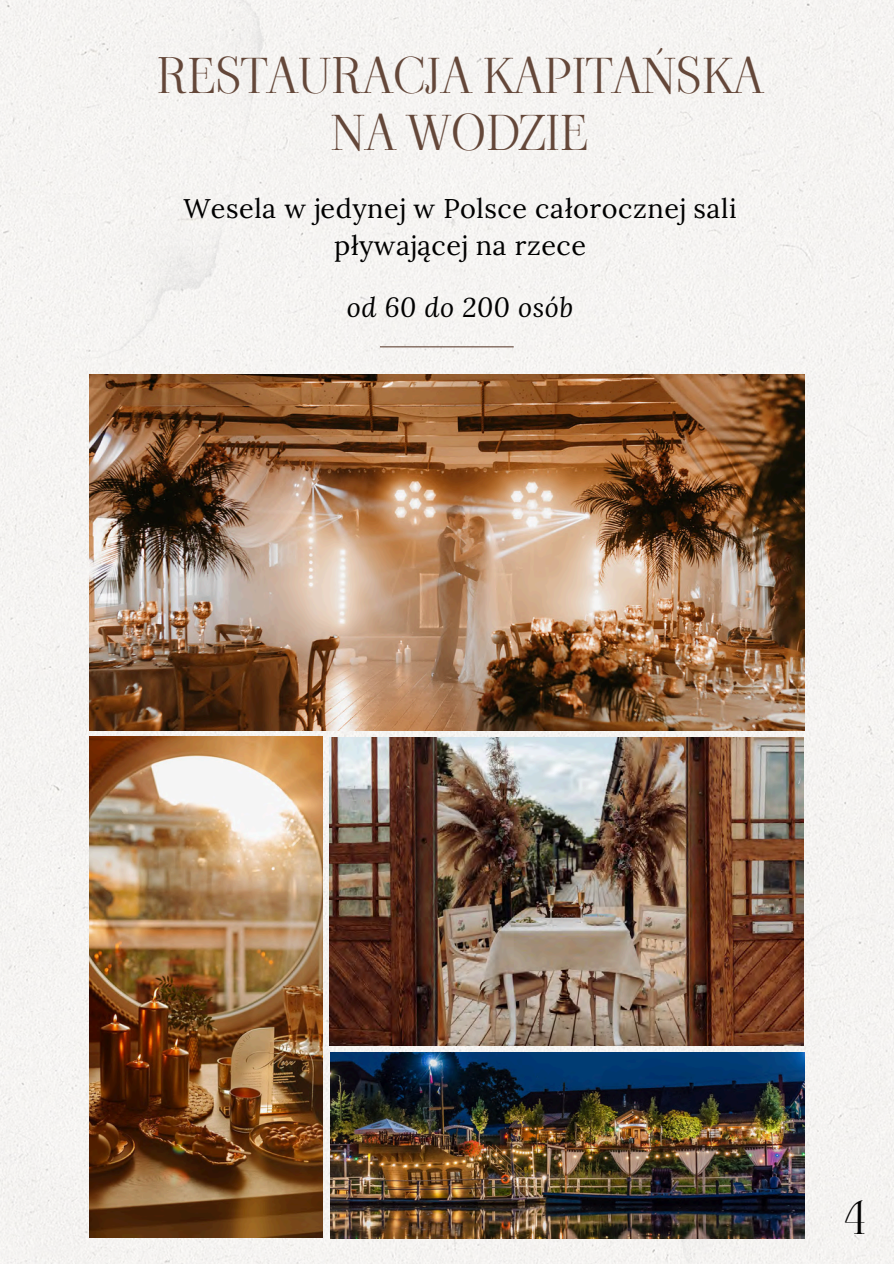
<style>
.page{position:relative;width:894px;height:1264px;background:#fff}
.page>*{position:absolute;margin:0;border:0;box-sizing:border-box;transform-origin:0 0}
.t1{font:48px/57.3px "Viaoda Libre";color:#644739;text-align:center}
.t2{font:45px "Viaoda Libre";color:#000}
.t3{font:27px "Lora";letter-spacing:.02em;color:#000}
.t4{font:italic 27px "Lora";letter-spacing:.02em;color:#000}
</style>
<div class="page">
<div style="left:0;top:0;width:893px;height:1263px;background:#f5f4f2"></div>
<div style="left:0;top:0;width:277px;height:365px;background:#f5f3f2"></div>
<img style="left:668px;top:910px;width:225px;height:353px">
<hr style="left:380px;top:346px;width:133px;height:1px;background:#644739">
<img style="left:89px;top:374px;width:715px;height:356px">
<img style="left:89px;top:736px;width:233px;height:501px">
<img style="left:330px;top:1052px;width:473px;height:186px">
<img style="left:330px;top:737px;width:473px;height:308px">
<p class="t1" style="left:157px;top:47px;width:608px">RESTAURACJA KAPITAŃSKA<br>NA WODZIE</p>
<p class="t3" style="left:183px;top:191px;width:554px">Wesela w jedynej w Polsce całorocznej sali</p>
<h1 class="t3" style="left:334px;top:228px;width:253px">pływającej na rzece</h1>
<p class="t4" style="left:347px;top:289px;width:228px">od 60 do 200 osób</p>
<p class="t2" style="left:844px;top:1186px;width:23px">4</p>
</div>
